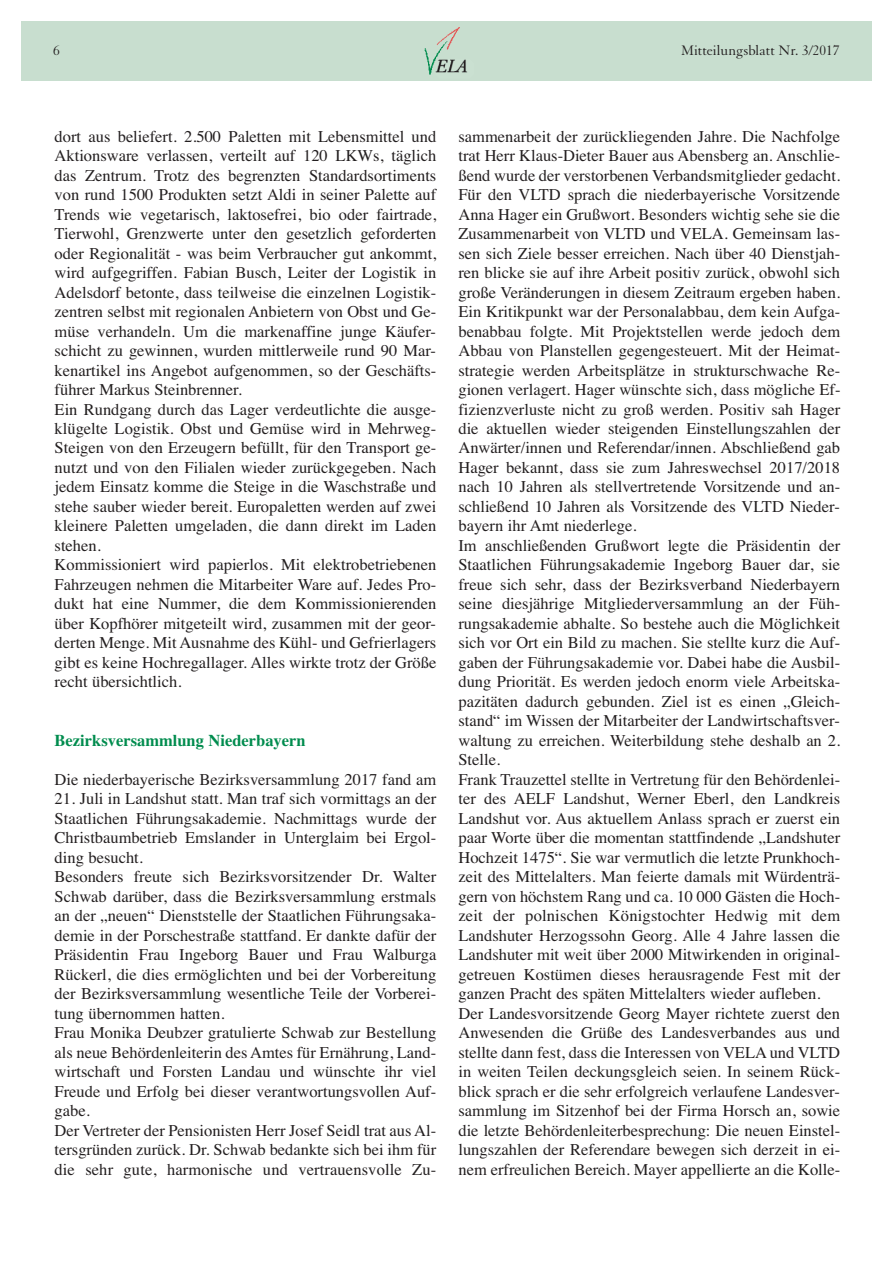
<style>
.page{position:relative;width:893px;height:1263px;background:#fff}
.page>*{position:absolute;margin:0;border:0;box-sizing:border-box;transform-origin:0 0}
.t1{font:16.5px/19.5px "Times";color:#231f20}
.t2{font:700 16.5px "Times";color:#008c4e}
.t3{font:15px "Granjon";color:#231f20}
</style>
<div class="page">
<div style="left:21px;top:21px;width:850px;height:60px;background:#c8decf"></div>
<img style="left:445px;top:28px;width:15px;height:15px">
<img style="left:425px;top:37px;width:26px;height:38px">
<img style="left:435px;top:59px;width:32px;height:16px">
<p class="t3" style="left:53px;top:45px;width:8px">6</p>
<p class="t3" style="left:681px;top:45px;width:160px">Mitteilungsblatt Nr. 3/2017</p>
<p class="t1" style="left:55px;top:128px;width:383px">dort aus beliefert. 2.500 Paletten mit Lebensmittel und Aktionsware verlassen, verteilt auf 120 LKWs, täglich das Zentrum. Trotz des begrenzten Standardsortiments von rund 1500 Produkten setzt Aldi in seiner Palette auf Trends wie vegetarisch, laktosefrei, bio oder fairtrade, Tierwohl, Grenzwerte unter den gesetzlich geforderten oder Regionalität - was beim Verbraucher gut ankommt, wird aufgegriffen. Fabian Busch, Leiter der Logistik in Adelsdorf betonte, dass teilweise die einzelnen Logistik&shy;zentren selbst mit regionalen Anbietern von Obst und Ge&shy;müse verhandeln. Um die markenaffine junge Käufer&shy;schicht zu gewinnen, wurden mittlerweile rund 90 Mar&shy;kenartikel ins Angebot aufgenommen, so der Geschäfts&shy;führer Markus Steinbrenner.<br>Ein Rundgang durch das Lager verdeutlichte die ausge&shy;klügelte Logistik. Obst und Gemüse wird in Mehrweg-Steigen von den Erzeugern befüllt, für den Transport ge&shy;nutzt und von den Filialen wieder zurückgegeben. Nach jedem Einsatz komme die Steige in die Waschstraße und stehe sauber wieder bereit. Europaletten werden auf zwei kleinere Paletten umgeladen, die dann direkt im Laden stehen.<br>Kommissioniert wird papierlos. Mit elektrobetriebenen Fahrzeugen nehmen die Mitarbeiter Ware auf. Jedes Pro&shy;dukt hat eine Nummer, die dem Kommissionierenden über Kopfhörer mitgeteilt wird, zusammen mit der geor&shy;derten Menge. Mit Ausnahme des Kühl- und Gefrierlagers gibt es keine Hochregallager. Alles wirkte trotz der Größe recht übersichtlich.</p>
<p class="t2" style="left:55px;top:734px;width:252px">Bezirksversammlung Niederbayern</p>
<p class="t1" style="left:55px;top:771px;width:383px">Die niederbayerische Bezirksversammlung 2017 fand am</p>
<p class="t1" style="left:55px;top:791px;width:383px">21. Juli in Landshut statt. Man traf sich vormittags an der Staatlichen Führungsakademie. Nachmittags wurde der Christbaumbetrieb Emslander in Unterglaim bei Ergol&shy;ding besucht.<br>Besonders freute sich Bezirksvorsitzender Dr. Walter Schwab darüber, dass die Bezirksversammlung erstmals an der „neuen“ Dienststelle der Staatlichen Führungsaka&shy;demie in der Porschestraße stattfand. Er dankte dafür der Präsidentin Frau Ingeborg Bauer und Frau Walburga Rückerl, die dies ermöglichten und bei der Vorbereitung der Bezirksversammlung wesentliche Teile der Vorberei&shy;tung übernommen hatten.<br>Frau Monika Deubzer gratulierte Schwab zur Bestellung als neue Behördenleiterin des Amtes für Ernährung, Land&shy;wirtschaft und Forsten Landau und wünschte ihr viel Freude und Erfolg bei dieser verantwortungsvollen Auf&shy;gabe.<br>Der Vertreter der Pensionisten Herr Josef Seidl trat aus Al&shy;tersgründen zurück. Dr. Schwab bedankte sich bei ihm für die sehr gute, harmonische und vertrauensvolle Zu-</p>
<p class="t1" style="left:458px;top:128px;width:383px">sammenarbeit der zurückliegenden Jahre. Die Nachfolge trat Herr Klaus-Dieter Bauer aus Abensberg an. Anschlie&shy;ßend wurde der verstorbenen Verbandsmitglieder gedacht.<br>Für den VLTD sprach die niederbayerische Vorsitzende Anna Hager ein Grußwort. Besonders wichtig sehe sie die Zusammenarbeit von VLTD und VELA. Gemeinsam las&shy;sen sich Ziele besser erreichen. Nach über 40 Dienstjah&shy;ren blicke sie auf ihre Arbeit positiv zurück, obwohl sich große Veränderungen in diesem Zeitraum ergeben haben.<br>Ein Kritikpunkt war der Personalabbau, dem kein Aufga&shy;benabbau folgte. Mit Projektstellen werde jedoch dem Abbau von Planstellen gegengesteuert. Mit der Heimat&shy;strategie werden Arbeitsplätze in strukturschwache Re&shy;gionen verlagert. Hager wünschte sich, dass mögliche Ef&shy;fizienzverluste nicht zu groß werden. Positiv sah Hager die aktuellen wieder steigenden Einstellungszahlen der Anwärter/innen und Referendar/innen. Abschließend gab Hager bekannt, dass sie zum Jahreswechsel 2017/2018 nach 10 Jahren als stellvertretende Vorsitzende und an&shy;schließend 10 Jahren als Vorsitzende des VLTD Nieder&shy;bayern ihr Amt niederlege.<br>Im anschließenden Grußwort legte die Präsidentin der Staatlichen Führungsakademie Ingeborg Bauer dar, sie freue sich sehr, dass der Bezirksverband Niederbayern seine diesjährige Mitgliederversammlung an der Füh&shy;rungsakademie abhalte. So bestehe auch die Möglichkeit sich vor Ort ein Bild zu machen. Sie stellte kurz die Auf&shy;gaben der Führungsakademie vor. Dabei habe die Ausbil&shy;dung Priorität. Es werden jedoch enorm viele Arbeitska&shy;pazitäten dadurch gebunden. Ziel ist es einen „Gleich&shy;stand“ im Wissen der Mitarbeiter der Landwirtschaftsver&shy;waltung zu erreichen. Weiterbildung stehe deshalb an 2.<br>Stelle.<br>Frank Trauzettel stellte in Vertretung für den Behördenlei&shy;ter des AELF Landshut, Werner Eberl, den Landkreis Landshut vor. Aus aktuellem Anlass sprach er zuerst ein paar Worte über die momentan stattfindende „Landshuter Hochzeit 1475“. Sie war vermutlich die letzte Prunkhoch&shy;zeit des Mittelalters. Man feierte damals mit Würdenträ&shy;gern von höchstem Rang und ca. 10 000 Gästen die Hoch&shy;zeit der polnischen Königstochter Hedwig mit dem Landshuter Herzogssohn Georg. Alle 4 Jahre lassen die Landshuter mit weit über 2000 Mitwirkenden in original&shy;getreuen Kostümen dieses herausragende Fest mit der ganzen Pracht des späten Mittelalters wieder aufleben.<br>Der Landesvorsitzende Georg Mayer richtete zuerst den Anwesenden die Grüße des Landesverbandes aus und stellte dann fest, dass die Interessen von VELA und VLTD in weiten Teilen deckungsgleich seien. In seinem Rück&shy;blick sprach er die sehr erfolgreich verlaufene Landesver&shy;sammlung im Sitzenhof bei der Firma Horsch an, sowie die letzte Behördenleiterbesprechung: Die neuen Einstel&shy;lungszahlen der Referendare bewegen sich derzeit in ei&shy;nem erfreulichen Bereich. Mayer appellierte an die Kolle-</p>
</div>
